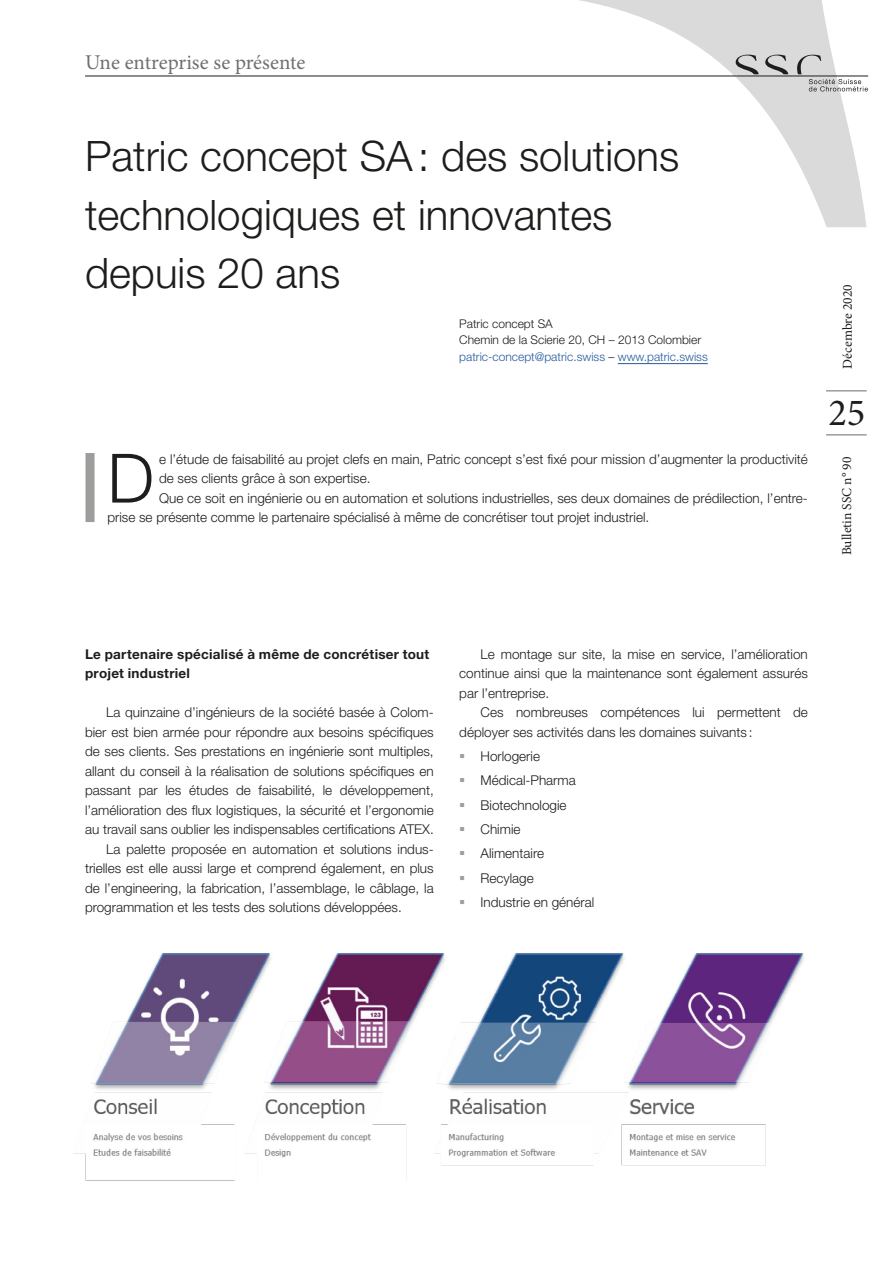
<style>
.page{position:relative;width:893px;height:1263px;background:#fff}
.page>*{position:absolute;margin:0;border:0;box-sizing:border-box;transform-origin:0 0}
.chapeau_d_article{font:300 68.1px "Helvetica Neue";color:#1d1d1b}
.Titre_article{font:300 42px/58.5px "Helvetica Neue";color:#1d1d1b}
.t1{font:38.4px "Minion Pro";color:#1d1d1b}
.t2{font:21px "Minion Pro";letter-spacing:-.005em;color:#706f6f}
.Texte{font:300 13.5px/19.5px "Helvetica Neue";color:#1d1d1b;text-align:justify}
.chapeau_d_article-2{font:300 13.5px/19.5px "Helvetica Neue";color:#1d1d1b}
.Sous-titre_1{font:700 13.5px/19.5px "Helvetica Neue";letter-spacing:.02em;color:#1d1d1b}
.t3{font:13.5px "Minion Pro";color:#1d1d1b}
.Adresse{font:300 12px "Helvetica Neue";color:#1d1d1b}
.Adresse-2{font:300 12px "Helvetica Neue";color:#275b9b}
.s1{color:#1d1d1b}
</style>
<div class="page">
<hr style="left:826px;top:390px;width:41px;height:2px;background:#9d9d9c">
<hr style="left:826px;top:434px;width:41px;height:2px;background:#9d9d9c">
<svg style="left:442px;top:0;width:424px;height:227px"></svg>
<svg style="left:736px;top:55px;width:23px;height:19px"></svg>
<svg style="left:765px;top:55px;width:23px;height:19px"></svg>
<hr style="left:736px;top:76px;width:132px;height:1px;background:#1d1d1b">
<svg style="left:797px;top:55px;width:71px;height:36px"></svg>
<hr style="left:85px;top:76px;width:651px;height:1px;background:#1d1d1b">
<div style="left:86px;top:453px;width:9px;height:69px;background:#9d9d9c"></div>
<hr style="left:618px;top:363px;width:90px;height:1px;background:#275b9b">
<img style="left:73px;top:953px;width:731px;height:227px">
<h3 class="t2" style="left:85px;top:48px;width:222px">Une entreprise se présente</h3>
<p class="Titre_article" style="left:85px;top:126px;width:596px">Patric concept SA: des solutions technologiques et innovantes depuis 20 ans</p>
<p class="Adresse" style="left:459px;top:316px;width:95px">Patric concept SA</p>
<p class="Adresse" style="left:459px;top:332px;width:243px">Chemin de la Scierie 20, CH – 2013 Colombier</p>
<p class="Adresse-2" style="left:459px;top:349px;width:250px">patric-concept@patric.swiss <span class="s1">–</span> www.patric.swiss</p>
<p class="chapeau_d_article" style="left:107px;top:437px;width:48px">D</p>
<p class="chapeau_d_article-2" style="left:159px;top:449px;width:650px">e l’étude de faisabilité au projet clefs en main, Patric concept s’est fixé pour mission d’augmenter la productivité de ses clients grâce à son expertise.</p>
<p class="chapeau_d_article-2" style="left:107px;top:488px;width:702px;text-indent:52px">Que ce soit en ingénierie ou en automation et solutions industrielles, ses deux domaines de prédilection, l’entre&shy;prise se présente comme le partenaire spécialisé à même de concrétiser tout projet industriel.</p>
<p class="t3" style="left:838px;top:368px;width:86px;rotate:-90deg">Décembre 2020</p>
<h3 class="t1" style="left:828px;top:387px;width:38px">25</h3>
<p class="t3" style="left:838px;top:555px;width:100px;rotate:-90deg">Bulletin SSC n° 90</p>
<p class="Sous-titre_1" style="left:85px;top:644px;width:346px">Le partenaire spécialisé à même de concrétiser tout projet industriel</p>
<p class="Texte" style="left:85px;top:702px;width:350px;text-indent:21px">La quinzaine d’ingénieurs de la société basée à Colom&shy;bier est bien armée pour répondre aux besoins spécifiques de ses clients. Ses prestations en ingénierie sont multiples, allant du conseil à la réalisation de solutions spécifiques en passant par les études de faisabilité, le développement, l’amélioration des flux logistiques, la sécurité et l’ergonomie au travail sans oublier les indispensables certifications ATEX.</p>
<p class="Texte" style="left:85px;top:839px;width:350px;text-indent:21px">La palette proposée en automation et solutions indus&shy;trielles est elle aussi large et comprend également, en plus de l’engineering, la fabrication, l’assemblage, le câblage, la programmation et les tests des solutions développées.</p>
<p class="Texte" style="left:459px;top:644px;width:350px;text-indent:21px">Le montage sur site, la mise en service, l’amélioration continue ainsi que la maintenance sont également assurés par l’entreprise.</p>
<p class="Texte" style="left:459px;top:702px;width:350px;text-indent:21px">Ces nombreuses compétences lui permettent de déployer ses activités dans les domaines suivants :</p>
<p class="Texte" style="left:480px;top:746px;width:61px">Horlogerie</p>
<p class="Texte" style="left:480px;top:770px;width:97px">Médical-Pharma</p>
<p class="Texte" style="left:480px;top:795px;width:88px">Biotechnologie</p>
<p class="Texte" style="left:480px;top:819px;width:42px">Chimie</p>
<p class="Texte" style="left:480px;top:844px;width:65px">Alimentaire</p>
<p class="Texte" style="left:480px;top:868px;width:55px">Recylage</p>
<p class="Texte" style="left:480px;top:892px;width:115px">Industrie en général</p>
</div>
